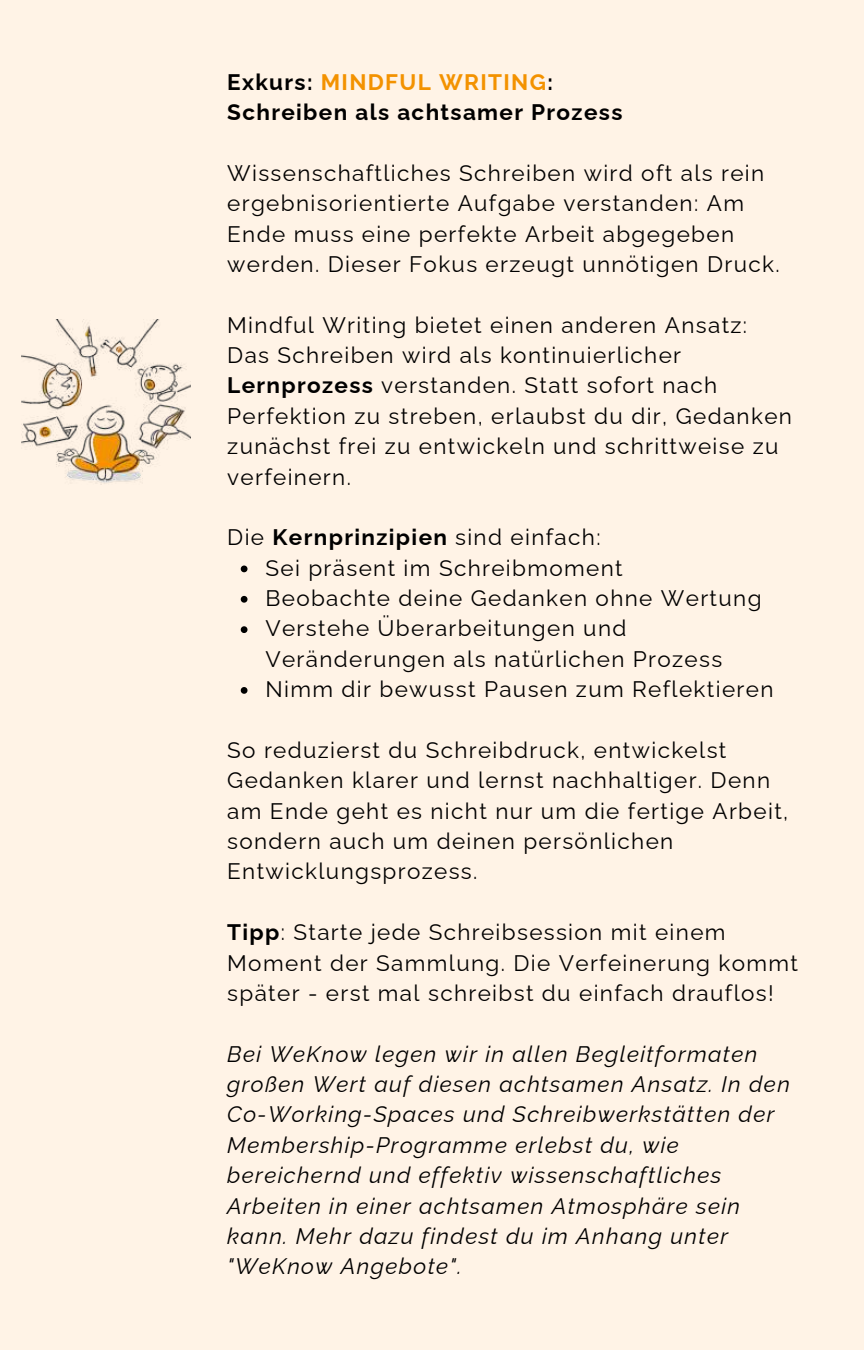
<style>
.page{position:relative;width:864px;height:1350px;background:#fff3e6}
.page>*{position:absolute;margin:0;border:0;box-sizing:border-box;transform-origin:0 0}
.t1{font:22.5px/30.4px "Raleway";letter-spacing:.06em;color:#000}
.t2{font:italic 22.5px/30.4px "Raleway";letter-spacing:.06em;color:#000}
.t3{font:700 22.5px/30.4px "Raleway";letter-spacing:.06em;color:#000}
.s1{color:#f39200}
.s2{font-weight:700}
</style>
<div class="page">
<svg style="left:241px;top:566px;width:7px;height:6px"></svg>
<svg style="left:241px;top:596px;width:7px;height:7px"></svg>
<svg style="left:241px;top:626px;width:7px;height:7px"></svg>
<svg style="left:241px;top:687px;width:7px;height:7px"></svg>
<img style="left:22px;top:320px;width:169px;height:165px">
<p class="t3" style="left:227px;top:67px;width:397px">Exkurs: <span class="s1">MINDFUL WRITING</span>:<br>Schreiben als achtsamer Prozess</p>
<p class="t1" style="left:227px;top:158px;width:554px">Wissenschaftliches Schreiben wird oft als rein ergebnisorientierte Aufgabe verstanden: Am Ende muss eine perfekte Arbeit abgegeben werden. Dieser Fokus erzeugt unnötigen Druck.</p>
<p class="t1" style="left:227px;top:310px;width:566px">Mindful Writing bietet einen anderen Ansatz:<br>Das Schreiben wird als kontinuierlicher <span class="s2">Lernprozess</span> verstanden. Statt sofort nach Perfektion zu streben, erlaubst du dir, Gedanken zunächst frei zu entwickeln und schrittweise zu verfeinern.</p>
<p class="t1" style="left:265px;top:522px;width:509px;text-indent:-38px">Die <span class="s2">Kernprinzipien</span> sind einfach:<br>Sei präsent im Schreibmoment<br>Beobachte deine Gedanken ohne Wertung Verstehe Überarbeitungen und Veränderungen als natürlichen Prozess Nimm dir bewusst Pausen zum Reflektieren</p>
<p class="t1" style="left:227px;top:735px;width:563px">So reduzierst du Schreibdruck, entwickelst Gedanken klarer und lernst nachhaltiger. Denn am Ende geht es nicht nur um die fertige Arbeit, sondern auch um deinen persönlichen Entwicklungsprozess.</p>
<p class="t1" style="left:227px;top:917px;width:572px"><span class="s2">Tipp</span>: Starte jede Schreibsession mit einem<br>Moment der Sammlung. Die Verfeinerung kommt später - erst mal schreibst du einfach drauflos!</p>
<p class="t2" style="left:227px;top:1039px;width:564px">Bei WeKnow legen wir in allen Begleitformaten großen Wert auf diesen achtsamen Ansatz. In den Co-Working-Spaces und Schreibwerkstätten der Membership-Programme erlebst du, wie bereichernd und effektiv wissenschaftliches Arbeiten in einer achtsamen Atmosphäre sein kann. Mehr dazu findest du im Anhang unter "WeKnow Angebote".</p>
</div>
